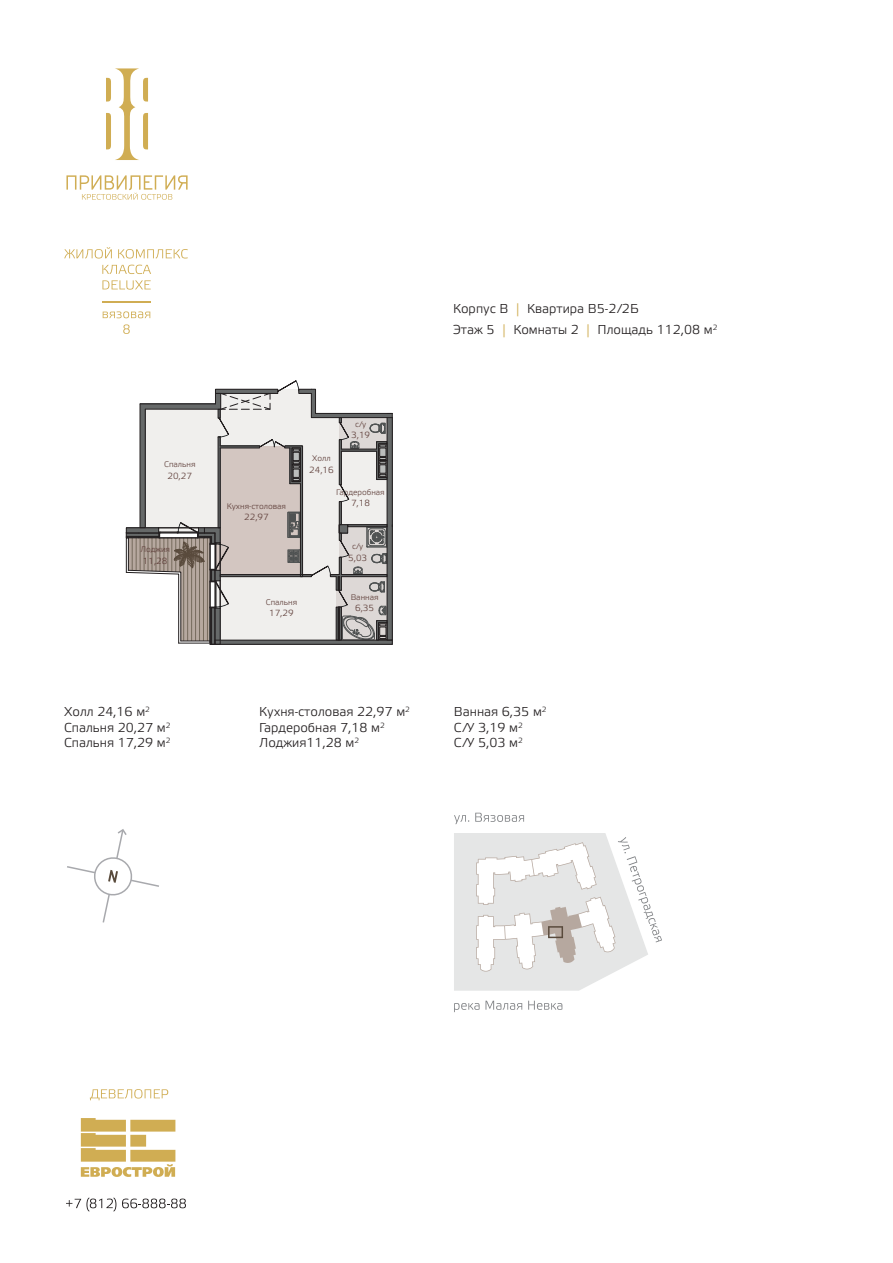
<style>
.page{position:relative;width:893px;height:1263px;background:#fff}
.page>*{position:absolute;margin:0;border:0;box-sizing:border-box;transform-origin:0 0}
.t1{font:300 12.9px/15.5px "Etelka";color:#231f20}
.t2{font:300 8.85px "Etelka";color:#5f3f3a}
.t3{font:300 8.1px "Etelka";color:#5f3f3a}
.s1{color:#d0ad53}
</style>
<div class="page">
<svg style="left:106px;top:68px;width:42px;height:92px"></svg>
<svg style="left:66px;top:175px;width:122px;height:25px"></svg>
<svg style="left:64px;top:247px;width:48px;height:11px"></svg>
<svg style="left:118px;top:249px;width:70px;height:9px"></svg>
<svg style="left:102px;top:265px;width:49px;height:9px"></svg>
<svg style="left:102px;top:280px;width:49px;height:10px"></svg>
<svg style="left:103px;top:311px;width:47px;height:7px"></svg>
<svg style="left:123px;top:324px;width:7px;height:10px"></svg>
<hr style="left:102px;top:301px;width:48px;height:1px;background:#d0ad53">
<svg style="left:67px;top:829px;width:92px;height:94px"></svg>
<svg style="left:66px;top:1197px;width:50px;height:14px"></svg>
<svg style="left:122px;top:1198px;width:64px;height:10px"></svg>
<svg style="left:90px;top:1089px;width:78px;height:11px"></svg>
<svg style="left:81px;top:1118px;width:94px;height:59px"></svg>
<div style="left:215px;top:416px;width:173px;height:225px;background:#f0efed"></div>
<div style="left:215px;top:389px;width:100px;height:33px;background:#f0efed"></div>
<hr style="left:299px;top:389px;width:16px;height:4px;background:#666969">
<div style="left:215px;top:640px;width:177px;height:4px;border:1px solid #231f20"></div>
<div style="left:299px;top:389px;width:12px;height:5px;border:1px solid #231f20"></div>
<div style="left:220px;top:574px;width:92px;height:3px;border:1px solid #231f20"></div>
<svg style="left:311px;top:389px;width:82px;height:251px"></svg>
<div style="left:376px;top:623px;width:3px;height:17px;border:1px solid #231f20"></div>
<div style="left:339px;top:524px;width:9px;height:9px;border:1px solid #231f20"></div>
<svg style="left:126px;top:380px;width:177px;height:265px"></svg>
<svg style="left:454px;top:815px;width:15px;height:9px"></svg>
<svg style="left:475px;top:813px;width:49px;height:9px"></svg>
<svg style="left:454px;top:1001px;width:68px;height:11px"></svg>
<svg style="left:528px;top:1001px;width:34px;height:9px"></svg>
<svg style="left:454px;top:833px;width:208px;height:158px"></svg>
<p class="t3" style="left:164px;top:460px;width:33px">Спальня</p>
<p class="t2" style="left:168px;top:470px;width:26px">20,27</p>
<p class="t3" style="left:140px;top:544px;width:31px">Лоджия</p>
<p class="t2" style="left:143px;top:555px;width:26px">11,28</p>
<p class="t3" style="left:227px;top:501px;width:61px">Кухня-столовая</p>
<p class="t2" style="left:244px;top:511px;width:26px">22,97</p>
<p class="t3" style="left:266px;top:597px;width:33px">Спальня</p>
<p class="t2" style="left:269px;top:608px;width:26px">17,29</p>
<p class="t3" style="left:312px;top:453px;width:20px">Холл</p>
<p class="t2" style="left:309px;top:464px;width:26px">24,16</p>
<p class="t3" style="left:355px;top:419px;width:13px">c/у</p>
<p class="t2" style="left:351px;top:430px;width:20px">3,19</p>
<p class="t3" style="left:336px;top:487px;width:50px">Гардеробная</p>
<p class="t2" style="left:351px;top:497px;width:20px">7,18</p>
<p class="t3" style="left:352px;top:542px;width:13px">c/у</p>
<p class="t2" style="left:348px;top:552px;width:20px">5,03</p>
<p class="t3" style="left:351px;top:592px;width:29px">Ванная</p>
<p class="t2" style="left:355px;top:603px;width:20px">6,35</p>
<p class="t1" style="left:64px;top:704px;width:108px">Холл 24,16 м<sup>2<br></sup>Спальня 20,27 м<sup>2<br></sup>Спальня 17,29 м<sup>2</sup></p>
<p class="t1" style="left:259px;top:704px;width:152px">Кухня-столовая 22,97 м<sup>2<br></sup>Гардеробная 7,18 м<sup>2<br></sup>Лоджия11,28 м<sup>2</sup></p>
<p class="t1" style="left:453px;top:298px;width:266px;line-height:21.5px">Корпус В <span class="s1">|</span> Квартира В5-2/2Б<br>Этаж 5 <span class="s1">|</span> Комнаты 2 <span class="s1">|</span> Площадь 112,08 м<sup>2</sup></p>
<p class="t1" style="left:454px;top:704px;width:94px">Ванная 6,35 м<sup>2<br></sup>С/У 3,19 м<sup>2<br></sup>С/У 5,03 м<sup>2</sup></p>
</div>
